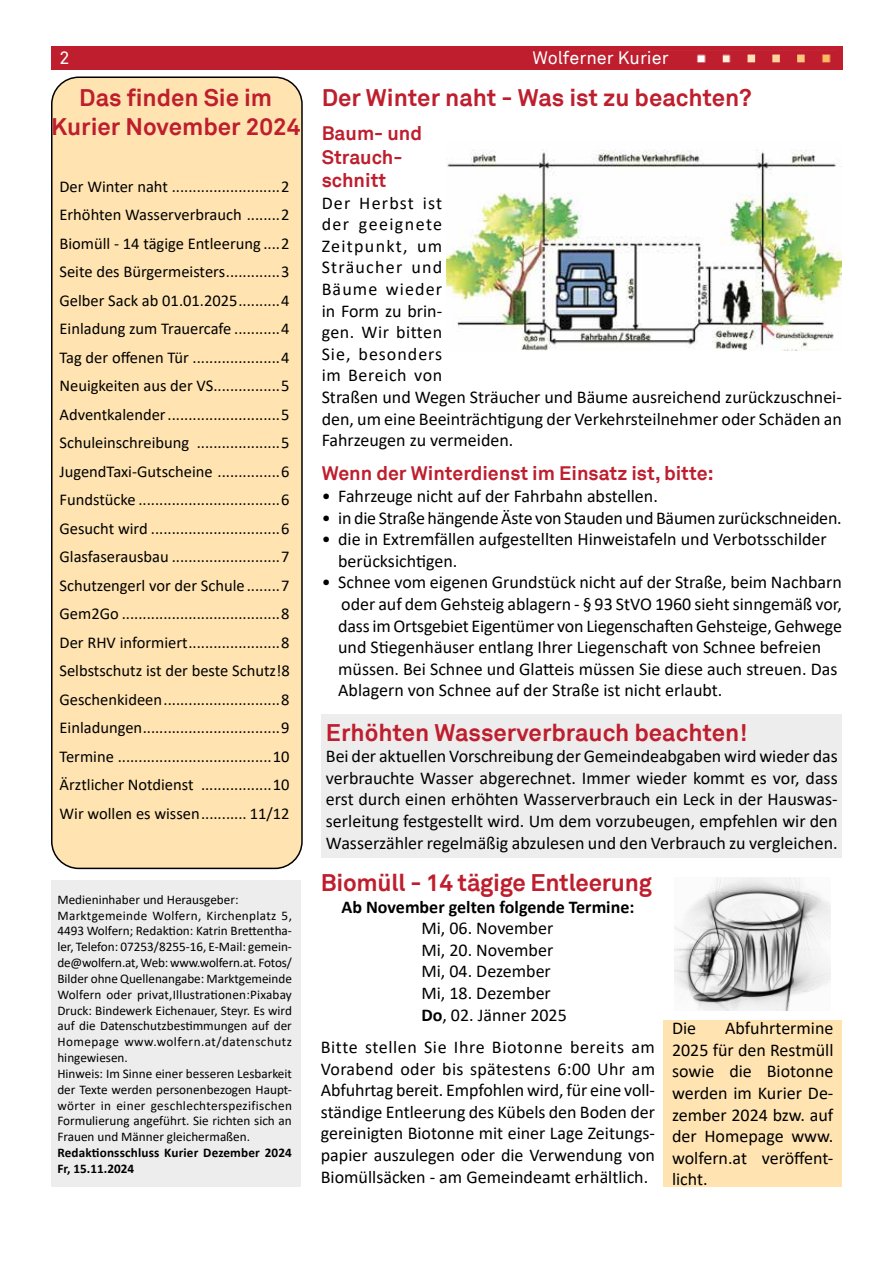
<style>
.page{position:relative;width:893px;height:1263px;background:#fff}
.page>*{position:absolute;margin:0;border:0;box-sizing:border-box;transform-origin:0 0}
.t1{font:700 24px/28.8px "Akkurat";color:#be1e2d;text-align:center}
.t2{font:700 19.5px/23.4px "Akkurat";color:#be1e2d}
.t3{font:18px/21.6px "Calibri";color:#000}
.t4{font:700 18px "Calibri";color:#000}
.t5{font:18px "Akkurat";color:#fff}
.t6{font:16.5px/28.5px "Calibri";color:#000;text-align:justify}
.t7{font:13.2px/15.9px "Calibri";color:#000}
.t8{font:700 13.2px/15.9px "Calibri";letter-spacing:.01em;color:#000}
.s1{font-weight:700}
</style>
<div class="page">
<div style="left:52px;top:77px;width:250px;height:791px;background:#ffe4b1;border-radius:27px"></div>
<div style="left:51px;top:77px;width:252px;height:792px;border:2px solid #000;border-radius:27px"></div>
<div style="left:51px;top:880px;width:249px;height:306px;background:#ededed"></div>
<img style="left:675px;top:877px;width:156px;height:133px">
<div style="left:663px;top:1019px;width:179px;height:167px;background:#ffe4b1"></div>
<img style="left:446px;top:150px;width:396px;height:201px">
<div style="left:322px;top:714px;width:520px;height:143px;background:#ededed"></div>
<div style="left:51px;top:47px;width:791px;height:23px;background:#be1e2d"></div>
<img style="left:696px;top:54px;width:135px;height:9px">
<p class="t5" style="left:60px;top:47px;width:12px">2</p>
<p class="t5" style="left:533px;top:47px;width:138px">Wolferner Kurier</p>
<h1 class="t1" style="left:51px;top:83px;width:251px">Das finden Sie im<br>Kurier November 2024</h1>
<p class="t6" style="left:60px;top:172px;width:232px">Der Winter naht ..........................2<br>Erhöhten Wasserverbrauch ........2<br>Biomüll - 14 tägige Entleerung ....2<br>Seite des Bürgermeisters.............3<br>Gelber Sack ab 01.01.2025..........4<br>Einladung zum Trauercafe ...........4<br>Tag der offenen Tür .....................4<br>Neuigkeiten aus der VS................5<br>Adventkalender...........................5<br>Schuleinschreibung ....................5<br>JugendTaxi-Gutscheine ...............6<br>Fundstücke ..................................6<br>Gesucht wird ...............................6<br>Glasfaserausbau ..........................7<br>Schutzengerl vor der Schule........7<br>Gem2Go ......................................8<br>Der RHV informiert......................8<br>Selbstschutz ist der beste Schutz!8<br>Geschenkideen............................8<br>Einladungen.................................9<br>Termine .....................................10<br>Ärztlicher Notdienst .................10<br>Wir wollen es wissen........... 11/12</p>
<p class="t7" style="left:57px;top:891px;width:236px">Medieninhaber und Herausgeber:<br>Marktgemeinde Wolfern, Kirchenplatz 5, 4493 Wolfern; Redaktion: Katrin Brettentha&shy;ler, Telefon: 07253/8255-16, E-Mail: gemein&shy;de@wolfern.at, Web: www.wolfern.at. Fotos/ Bilder ohne Quellenangabe: Marktgemeinde Wolfern oder privat,Illustrationen:Pixabay Druck: Bindewerk Eichenauer, Steyr. Es wird auf die Datenschutzbestimmungen auf der Homepage www.wolfern.at/datenschutz hingewiesen.<br>Hinweis: Im Sinne einer besseren Lesbarkeit der Texte werden personenbezogen Haupt&shy;wörter in einer geschlechterspezifischen Formulierung angeführt. Sie richten sich an Frauen und Männer gleichermaßen.</p>
<p class="t8" style="left:57px;top:1144px;width:236px">Redaktionsschluss Kurier Dezember 2024<br>Fr, 15.11.2024</p>
<h1 class="t1" style="left:322px;top:83px;width:432px">Der Winter naht - Was ist zu beachten?</h1>
<p class="t2" style="left:322px;top:122px;width:102px">Baum- und<br>Strauch&shy;schnitt</p>
<p class="t3" style="left:322px;top:191px;width:522px">Der Herbst ist<br>der geeignete<br>Zeitpunkt, um<br>Sträucher und<br>Bäume wieder<br>in Form zu brin-<br>gen. Wir bitten<br>Sie, besonders<br>im Bereich von<br>Straßen und Wegen Sträucher und Bäume ausreichend zurückzuschnei&shy;den, um eine Beeinträchtigung der Verkehrsteilnehmer oder Schäden an<br>Fahrzeugen zu vermeiden.</p>
<p class="t2" style="left:322px;top:462px;width:394px">Wenn der Winterdienst im Einsatz ist, bitte:</p>
<p class="t3" style="left:322px;top:485px;width:338px">• Fahrzeuge nicht auf der Fahrbahn abstellen.</p>
<p class="t3" style="left:322px;top:506px;width:522px">• in die Straße hängende Äste von Stauden und Bäumen zurückschneiden.</p>
<p class="t3" style="left:338px;top:528px;width:490px;text-indent:-17px">• die in Extremfällen aufgestellten Hinweistafeln und Verbotsschilder berücksichtigen.</p>
<p class="t3" style="left:338px;top:571px;width:505px;text-indent:-17px">• Schnee vom eigenen Grundstück nicht auf der Straße, beim Nachbarn oder auf dem Gehsteig ablagern - § 93 StVO 1960 sieht sinngemäß vor, dass im Ortsgebiet Eigentümer von Liegenschaften Gehsteige, Gehwege und Stiegenhäuser entlang Ihrer Liegenschaft von Schnee befreien müssen. Bei Schnee und Glatteis müssen Sie diese auch streuen. Das Ablagern von Schnee auf der Straße ist nicht erlaubt.</p>
<h1 class="t1" style="left:326px;top:718px;width:423px">Erhöhten Wasserverbrauch beachten!</h1>
<p class="t3" style="left:326px;top:745px;width:513px;text-align:justify">Bei der aktuellen Vorschreibung der Gemeindeabgaben wird wieder das verbrauchte Wasser abgerechnet. Immer wieder kommt es vor, dass erst durch einen erhöhten Wasserverbrauch ein Leck in der Hauswas&shy;serleitung festgestellt wird. Um dem vorzubeugen, empfehlen wir den Wasserzähler regelmäßig abzulesen und den Verbrauch zu vergleichen.</p>
<h1 class="t1" style="left:321px;top:868px;width:333px">Biomüll - 14 tägige Entleerung</h1>
<p class="t4" style="left:341px;top:894px;width:294px">Ab November gelten folgende Termine:</p>
<p class="t3" style="left:421px;top:917px;width:147px">Mi, 06. November<br>Mi, 20. November<br>Mi, 04. Dezember<br>Mi, 18. Dezember<br><span class="s1">Do</span>, 02. Jänner 2025</p>
<p class="t3" style="left:321px;top:1036px;width:336px;text-align:justify">Bitte stellen Sie Ihre Biotonne bereits am Vorabend oder bis spätestens 6:00 Uhr am Abfuhrtag bereit. Empfohlen wird, für eine voll&shy;ständige Entleerung des Kübels den Boden der gereinigten Biotonne mit einer Lage Zeitungs&shy;papier auszulegen oder die Verwendung von Biomüllsäcken - am Gemeindeamt erhältlich.</p>
<p class="t3" style="left:672px;top:1017px;width:163px;text-align:justify;text-indent:53px">Abfuhrtermine 2025 für den Restmüll sowie die Biotonne werden im Kurier De&shy;zember 2024 bzw. auf der Homepage www. wolfern.at veröffent&shy;licht.</p>
<p class="t3" style="left:672px;top:1017px;width:26px">Die</p>
</div>
